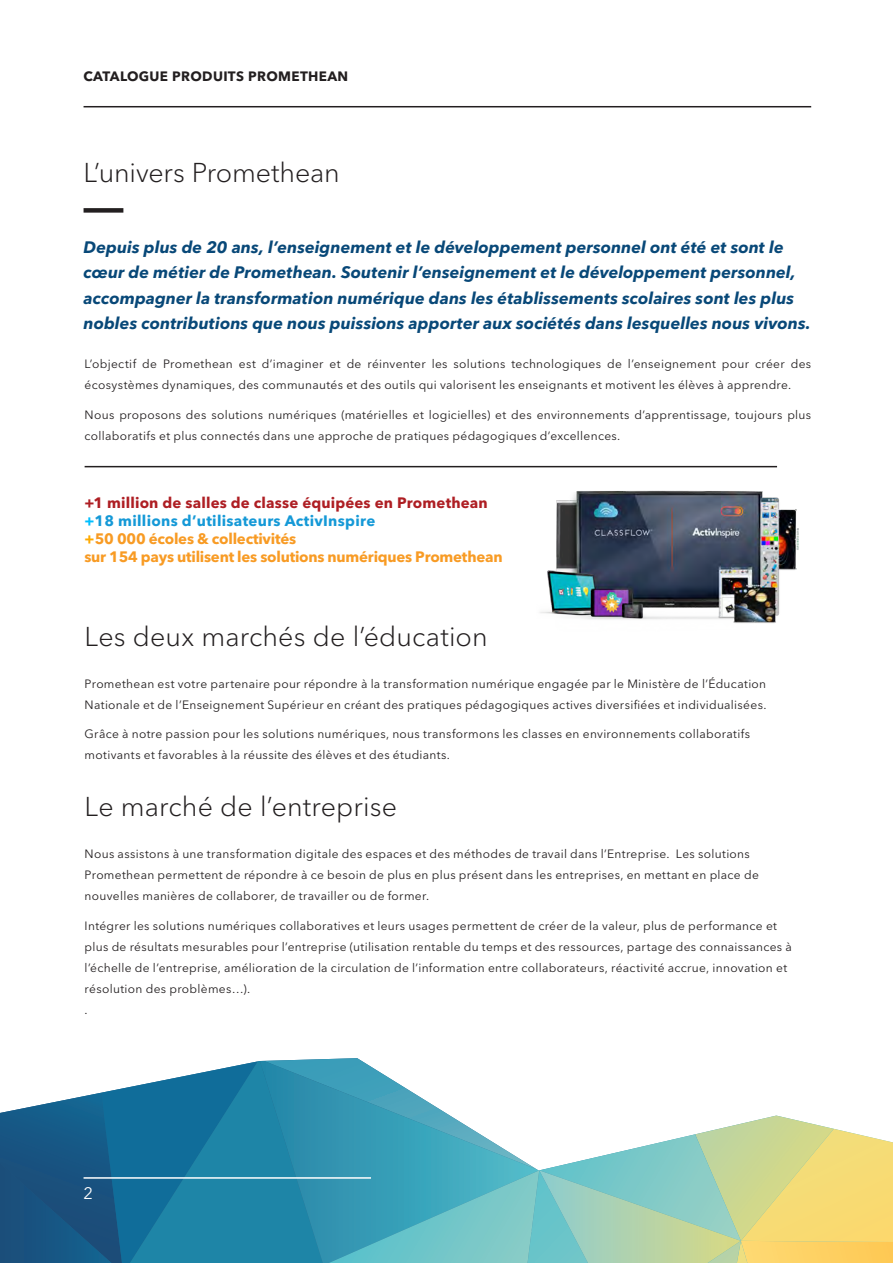
<style>
.page{position:relative;width:893px;height:1263px;background:#fff}
.page>*{position:absolute;margin:0;border:0;box-sizing:border-box;transform-origin:0 0}
.Title_2{font:300 27px "Avenir Next LT Pro";color:#231f20}
.Intro_Text_1{font:italic 700 16.5px/25.5px "Avenir Next LT Pro";letter-spacing:.005em;color:#084878}
.t1{font:16.5px "Avenir Next LT Pro";color:#fff}
.Body_Text{font:700 15px/18px "Avenir Next LT Pro";letter-spacing:.01em;color:#f89b24}
.t2{font:700 13.5px "Avenir Next LT Pro";letter-spacing:.025em;color:#231f20}
.Body_Text-2{font:12px/21px "Avenir Next LT Pro";letter-spacing:.025em;color:#231f20}
.s1{color:#ae1e23}
.s2{color:#00bfff}
.s3{color:#1599d7}
.s4{color:#fa0}
</style>
<div class="page">
<div style="left:84px;top:208px;width:39px;height:5px;background:#231f20"></div>
<svg style="left:0;top:1058px;width:893px;height:205px"></svg>
<hr style="left:85px;top:466px;width:692px;height:1px;background:#231f20">
<img style="left:540px;top:490px;width:259px;height:133px">
<hr style="left:84px;top:1177px;width:287px;height:2px;background:#fff">
<hr style="left:84px;top:106px;width:727px;height:1px;background:#231f20">
<p class="t2" style="left:84px;top:68px;width:266px">CATALOGUE PRODUITS PROMETHEAN</p>
<p class="Title_2" style="left:84px;top:157px;width:258px">L’univers Promethean</p>
<p class="Intro_Text_1" style="left:84px;top:234px;width:729px">Depuis plus de 20 ans, l’enseignement et le développement personnel ont été et sont le cœur de métier de Promethean. Soutenir l’enseignement et le développement personnel, accompagner la transformation numérique dans les établissements scolaires sont les plus nobles contributions que nous puissions apporter aux sociétés dans lesquelles nous vivons.</p>
<p class="Body_Text-2" style="left:85px;top:354px;width:728px">L’objectif de Promethean est d’imaginer et de réinventer les solutions technologiques de l’enseignement pour créer des écosystèmes dynamiques, des communautés et des outils qui valorisent les enseignants et motivent les élèves à apprendre.</p>
<p class="Body_Text-2" style="left:85px;top:404px;width:728px">Nous proposons des solutions numériques (matérielles et logicielles) et des environnements d’apprentissage, toujours plus collaboratifs et plus connectés dans une approche de pratiques pédagogiques d’excellences.</p>
<p class="Body_Text" style="left:84px;top:494px;width:420px"><span class="s1">+1 million de salles de classe équipées en Promethean </span><span class="s2">+</span><span class="s3">18 millions d’utilisateurs ActivInspire<br></span><span class="s4">+</span>50 000 écoles &amp; collectivités<br>sur 154 pays utilisent les solutions numériques Promethean</p>
<p class="Title_2" style="left:85px;top:620px;width:405px">Les deux marchés de l’éducation</p>
<p class="Body_Text-2" style="left:85px;top:673px;width:683px">Promethean est votre partenaire pour répondre à la transformation numérique engagée par le Ministère de l’Éducation<br>Nationale et de l’Enseignement Supérieur en créant des pratiques pédagogiques actives diversifiées et individualisées.</p>
<p class="Body_Text-2" style="left:85px;top:723px;width:667px">Grâce à notre passion pour les solutions numériques, nous transformons les classes en environnements collaboratifs motivants et favorables à la réussite des élèves et des étudiants.</p>
<p class="Title_2" style="left:85px;top:790px;width:314px">Le marché de l’entreprise</p>
<p class="Body_Text-2" style="left:85px;top:843px;width:676px">Nous assistons à une transformation digitale des espaces et des méthodes de travail dans l’Entreprise. Les solutions<br>Promethean permettent de répondre à ce besoin de plus en plus présent dans les entreprises, en mettant en place de nouvelles manières de collaborer, de travailler ou de former.</p>
<p class="Body_Text-2" style="left:85px;top:915px;width:709px">Intégrer les solutions numériques collaboratives et leurs usages permettent de créer de la valeur, plus de performance et plus de résultats mesurables pour l’entreprise (utilisation rentable du temps et des ressources, partage des connaissances à l’échelle de l’entreprise, amélioration de la circulation de l’information entre collaborateurs, réactivité accrue, innovation et résolution des problèmes…).</p>
<p class="Body_Text-2" style="left:85px;top:999px;width:5px">.</p>
<p class="t1" style="left:84px;top:1183px;width:11px">2</p>
</div>
